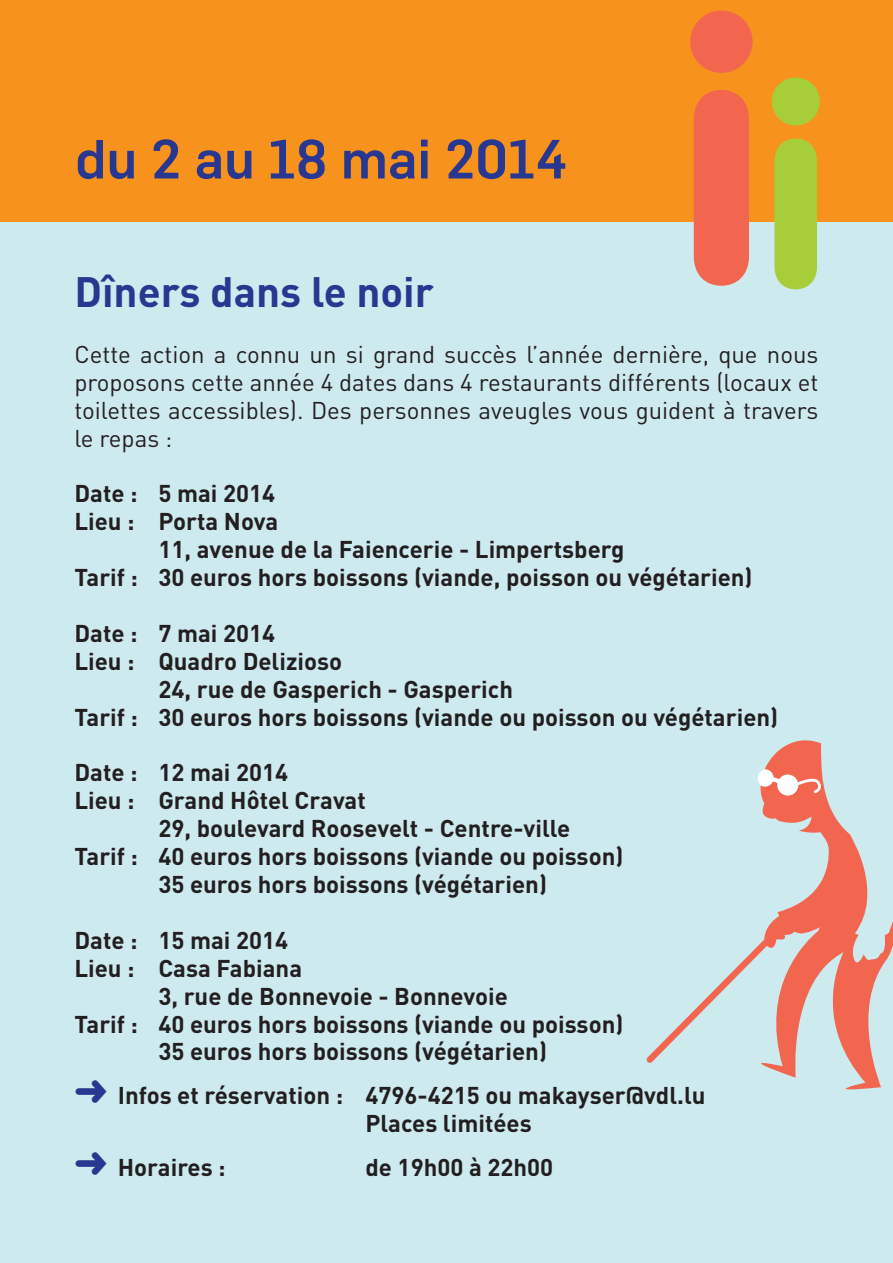
<style>
.page{position:relative;width:893px;height:1263px;background:#cdeaee}
.page>*{position:absolute;margin:0;border:0;box-sizing:border-box;transform-origin:0 0}
.t1{font:700 394.8px "DIN Next Rounded LT Pro";color:#f2664f}
.t2{font:500 54px "Flama";color:#283890}
.t3{font:700 42px "DIN";color:#283890}
.t4{font:700 24px "DIN";color:#231f20}
.t5{font:24px/27.9px "DIN";color:#231f20;text-align:justify}
.s1{font-size:303.9px;color:#a6ce39}
</style>
<div class="page">
<div style="left:0;top:0;width:893px;height:221px;background:#f7931d"></div>
<svg style="left:646px;top:740px;width:247px;height:350px"></svg>
<h2 class="t2" style="left:76px;top:120px;width:493px">du 2 au 18 mai 2014</h2>
<p class="t3" style="left:74px;top:264px;width:361px">Dîners dans le noir</p>
<h1 class="t1" style="left:669px;top:-82px;width:169px">i<span class="s1">i</span></h1>
<p class="t5" style="left:74px;top:340px;width:746px">Cette action a connu un si grand succès l’année dernière, que nous proposons cette année 4 dates dans 4 restaurants différents (locaux et toilettes accessibles). Des personnes aveugles vous guident à travers le repas :</p>
<p class="t4" style="left:74px;top:478px;width:202px">Date : 5 mai 2014</p>
<p class="t4" style="left:74px;top:506px;width:205px">Lieu : Porta Nova</p>
<p class="t4" style="left:158px;top:534px;width:467px">11, avenue de la Faiencerie - Limpertsberg</p>
<p class="t4" style="left:74px;top:562px;width:680px">Tarif : 30 euros hors boissons (viande, poisson ou végétarien)</p>
<p class="t4" style="left:74px;top:617px;width:202px">Date : 7 mai 2014</p>
<p class="t4" style="left:74px;top:645px;width:269px">Lieu : Quadro Delizioso</p>
<p class="t4" style="left:158px;top:673px;width:356px">24, rue de Gasperich - Gasperich</p>
<p class="t4" style="left:74px;top:701px;width:705px">Tarif : 30 euros hors boissons (viande ou poisson ou végétarien)</p>
<p class="t4" style="left:74px;top:757px;width:215px">Date : 12 mai 2014</p>
<p class="t4" style="left:74px;top:785px;width:293px">Lieu : Grand Hôtel Cravat</p>
<p class="t4" style="left:158px;top:813px;width:413px">29, boulevard Roosevelt - Centre-ville</p>
<p class="t4" style="left:74px;top:841px;width:551px">Tarif : 40 euros hors boissons (viande ou poisson)</p>
<p class="t4" style="left:158px;top:869px;width:390px">35 euros hors boissons (végétarien)</p>
<p class="t4" style="left:74px;top:924px;width:215px">Date : 15 mai 2014</p>
<p class="t4" style="left:74px;top:952px;width:229px">Lieu : Casa Fabiana</p>
<p class="t4" style="left:158px;top:980px;width:351px">3, rue de Bonnevoie - Bonnevoie</p>
<p class="t4" style="left:74px;top:1008px;width:551px">Tarif : 40 euros hors boissons (viande ou poisson)</p>
<p class="t4" style="left:158px;top:1036px;width:390px">35 euros hors boissons (végétarien)</p>
<p class="t4" style="left:118px;top:1079px;width:589px">Infos et réservation : 4796-4215 ou makayser@vdl.lu</p>
<p class="t4" style="left:365px;top:1108px;width:168px">Places limitées</p>
<p class="t4" style="left:118px;top:1151px;width:109px">Horaires :</p>
<p class="t4" style="left:365px;top:1151px;width:189px">de 19h00 à 22h00</p>
</div>
